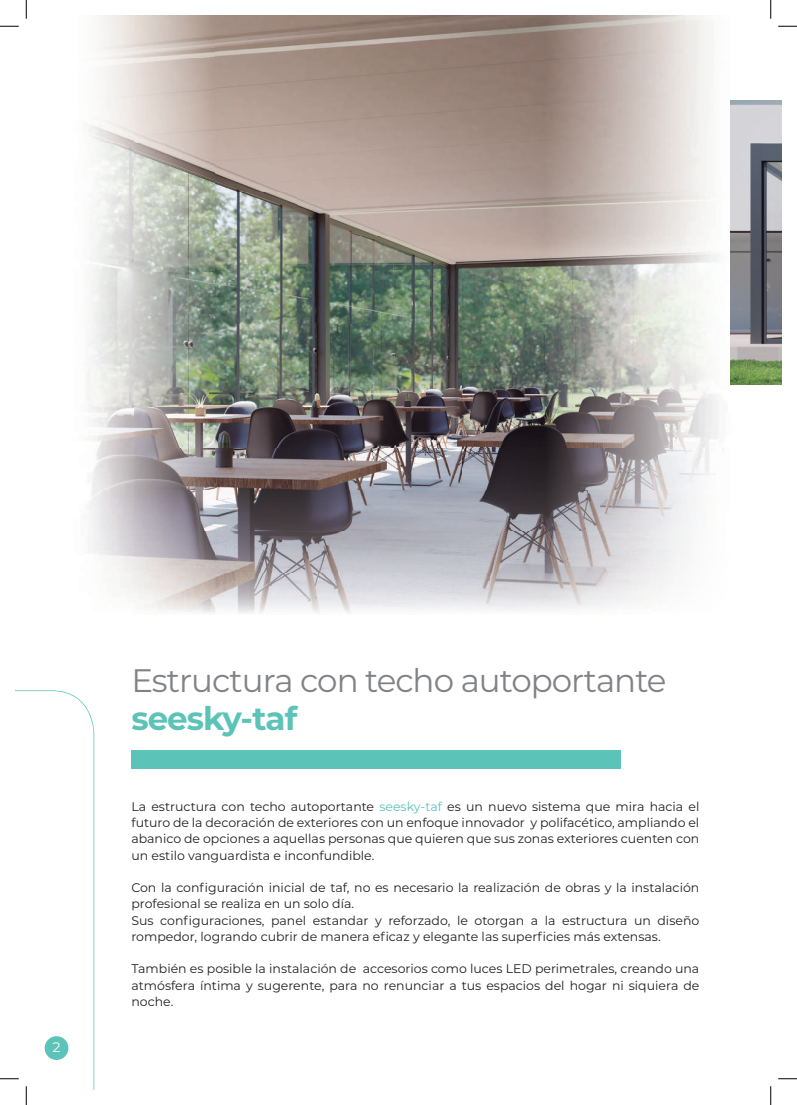
<style>
.page{position:relative;width:797px;height:1105px;background:#fff}
.page>*{position:absolute;margin:0;border:0;box-sizing:border-box;transform-origin:0 0}
.t1{font:32.5px "Montserrat";letter-spacing:-.03em;color:#808285}
.t2{font:700 32.5px "Montserrat";letter-spacing:-.03em;color:#5bc3b7}
.t3{font:13.75px "Montserrat";color:#fff}
.t4{font:12.5px/16.2px "Montserrat";color:#231f20;text-align:justify}
.s1{color:#5bc3b7}
</style>
<div class="page">
<img style="left:214px;top:16px;width:517px;height:598px">
<img style="left:88px;top:16px;width:126px;height:597px">
<img style="left:545px;top:325px;width:186px;height:426px">
<div style="left:131px;top:751px;width:490px;height:18px;background:#5bc3b7"></div>
<img style="left:731px;top:100px;width:50px;height:285px">
<svg style="left:0;top:25px;width:19px;height:2px"></svg>
<svg style="left:778px;top:25px;width:19px;height:2px"></svg>
<svg style="left:778px;top:1078px;width:19px;height:1px"></svg>
<svg style="left:25px;top:0;width:2px;height:19px"></svg>
<svg style="left:0;top:690px;width:94px;height:415px"></svg>
<svg style="left:770px;top:0;width:1px;height:19px"></svg>
<svg style="left:770px;top:1086px;width:1px;height:19px"></svg>
<p class="t3" style="left:52px;top:1038px;width:11px">2</p>
<h1 class="t1" style="left:131px;top:658px;width:536px">Estructura con techo autoportante</h1>
<h1 class="t2" style="left:131px;top:694px;width:167px">seesky-taf</h1>
<p class="t4" style="left:131px;top:798px;width:569px">La estructura con techo autoportante <span class="s1">seesky-taf</span> es un nuevo sistema que mira hacia el futuro de la decoración de exteriores con un enfoque innovador y polifacético, ampliando el abanico de opciones a aquellas personas que quieren que sus zonas exteriores cuenten con un estilo vanguardista e inconfundible.</p>
<p class="t4" style="left:131px;top:879px;width:569px;text-align:left">Con la configuración inicial de taf, no es necesario la realización de obras y la instalación profesional se realiza en un solo día.<br>Sus configuraciones, panel estandar y reforzado, le otorgan a la estructura un diseño rompedor, logrando cubrir de manera eficaz y elegante las superficies más extensas.</p>
<p class="t4" style="left:131px;top:960px;width:569px">También es posible la instalación de accesorios como luces LED perimetrales, creando una atmósfera íntima y sugerente, para no renunciar a tus espacios del hogar ni siquiera de noche.</p>
</div>
